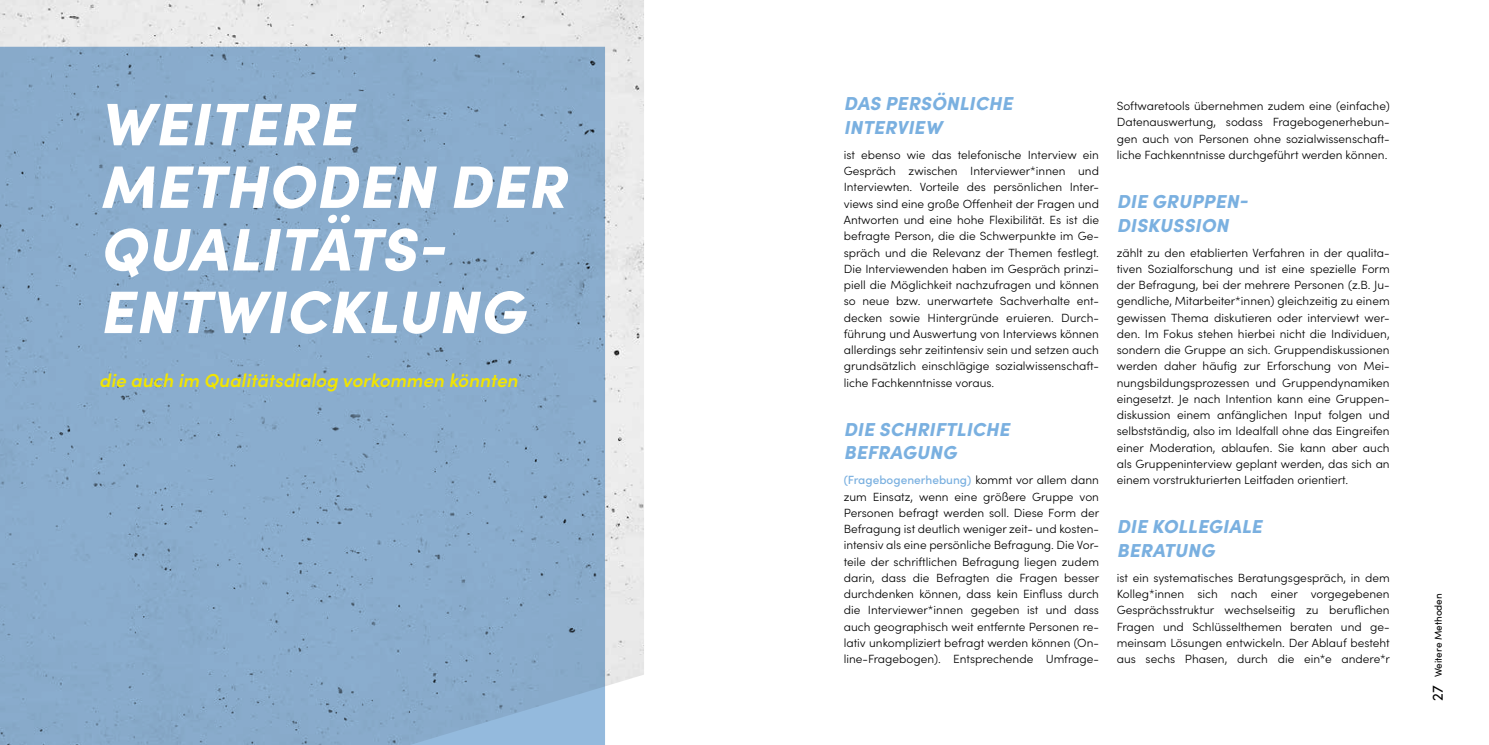
<style>
.page{position:relative;width:1489px;height:745px;background:#fff}
.page>*{position:absolute;margin:0;border:0;box-sizing:border-box;transform-origin:0 0}
.t1{font:italic 900 60px/62.5px "Sofia Pro";letter-spacing:.01em;color:#fff}
.t2{font:italic 900 18.75px/23.8px "Sofia Pro";letter-spacing:.01em;color:#7ab0e0}
.t3{font:italic 600 18.75px "Sofia Pro";color:#f2e500}
.t4{font:300 11.88px/16.2px "Sofia Pro";color:#000;text-align:justify}
.t5{font:10px "Sofia Pro";color:#000}
.s1{font-weight:500;color:#7ab0e0}
.s2{font-size:15px}
</style>
<div class="page">
<div style="left:0;top:0;width:644px;height:687px;background:#eaeaea"></div>
<div style="left:0;top:47px;width:605px;height:697px;background:#8aadce"></div>
<h1 class="t1" style="left:100px;top:87px;width:468px">WEITERE<br>METHODEN DER<br>QUALITÄTS-<br>ENTWICKLUNG</h1>
<h2 class="t2" style="left:843px;top:90px;width:170px">DAS PERSÖNLICHE<br>INTERVIEW</h2>
<p class="t4" style="left:843px;top:146px;width:257px">ist ebenso wie das telefonische Interview ein Gespräch zwischen Interviewer*innen und Interviewten. Vorteile des persönlichen Inter&shy;views sind eine große Offenheit der Fragen und Antworten und eine hohe Flexibilität. Es ist die befragte Person, die die Schwerpunkte im Ge&shy;spräch und die Relevanz der Themen festlegt.<br>Die Interviewenden haben im Gespräch prinzi&shy;piell die Möglichkeit nachzufragen und können so neue bzw. unerwartete Sachverhalte ent&shy;decken sowie Hintergründe eruieren. Durch&shy;führung und Auswertung von Interviews können allerdings sehr zeitintensiv sein und setzen auch grundsätzlich einschlägige sozialwissenschaft&shy;liche Fachkenntnisse voraus.</p>
<h2 class="t2" style="left:843px;top:415px;width:167px">DIE SCHRIFTLICHE<br>BEFRAGUNG</h2>
<p class="t4" style="left:843px;top:471px;width:257px"><span class="s1">(Fragebogenerhebung)</span> kommt vor allem dann zum Einsatz, wenn eine größere Gruppe von Personen befragt werden soll. Diese Form der Befragung ist deutlich weniger zeit- und kosten&shy;intensiv als eine persönliche Befragung. Die Vor&shy;teile der schriftlichen Befragung liegen zudem darin, dass die Befragten die Fragen besser durchdenken können, dass kein Einfluss durch die Interviewer*innen gegeben ist und dass auch geographisch weit entfernte Personen re&shy;lativ unkompliziert befragt werden können (On&shy;line-Fragebogen). Entsprechende Umfrage-</p>
<h2 class="t3" style="left:99px;top:366px;width:420px">die auch im Qualitätsdialog vorkommen könnten</h2>
<p class="t4" style="left:1116px;top:97px;width:274px">Softwaretools übernehmen zudem eine (einfache)<br>Datenauswertung, sodass Fragebogenerhebun&shy;gen auch von Personen ohne sozialwissenschaft&shy;liche Fachkenntnisse durchgeführt werden können.</p>
<h2 class="t2" style="left:1116px;top:187px;width:133px">DIE GRUPPEN-<br>DISKUSSION</h2>
<p class="t4" style="left:1116px;top:243px;width:274px">zählt zu den etablierten Verfahren in der qualita&shy;tiven Sozialforschung und ist eine spezielle Form der Befragung, bei der mehrere Personen (z.B. Ju&shy;gendliche, Mitarbeiter*innen) gleichzeitig zu einem gewissen Thema diskutieren oder interviewt wer&shy;den. Im Fokus stehen hierbei nicht die Individuen, sondern die Gruppe an sich. Gruppendiskussionen werden daher häufig zur Erforschung von Mei&shy;nungsbildungsprozessen und Gruppendynamiken eingesetzt. Je nach Intention kann eine Gruppen&shy;diskussion einem anfänglichen Input folgen und selbstständig, also im Idealfall ohne das Eingreifen einer Moderation, ablaufen. Sie kann aber auch als Gruppeninterview geplant werden, das sich an einem vorstrukturierten Leitfaden orientiert.</p>
<h2 class="t2" style="left:1116px;top:512px;width:147px">DIE KOLLEGIALE<br>BERATUNG</h2>
<p class="t4" style="left:1116px;top:568px;width:275px">ist ein systematisches Beratungsgespräch, in dem Kolleg*innen sich nach einer vorgegebenen Gesprächsstruktur wechselseitig zu beruflichen Fragen und Schlüsselthemen beraten und ge&shy;meinsam Lösungen entwickeln. Der Ablauf besteht aus sechs Phasen, durch die ein*e andere*r</p>
<p class="t5" style="left:1430px;top:700px;width:109px;rotate:-90deg"><span class="s2">27</span> Weitere Methoden</p>
</div>
